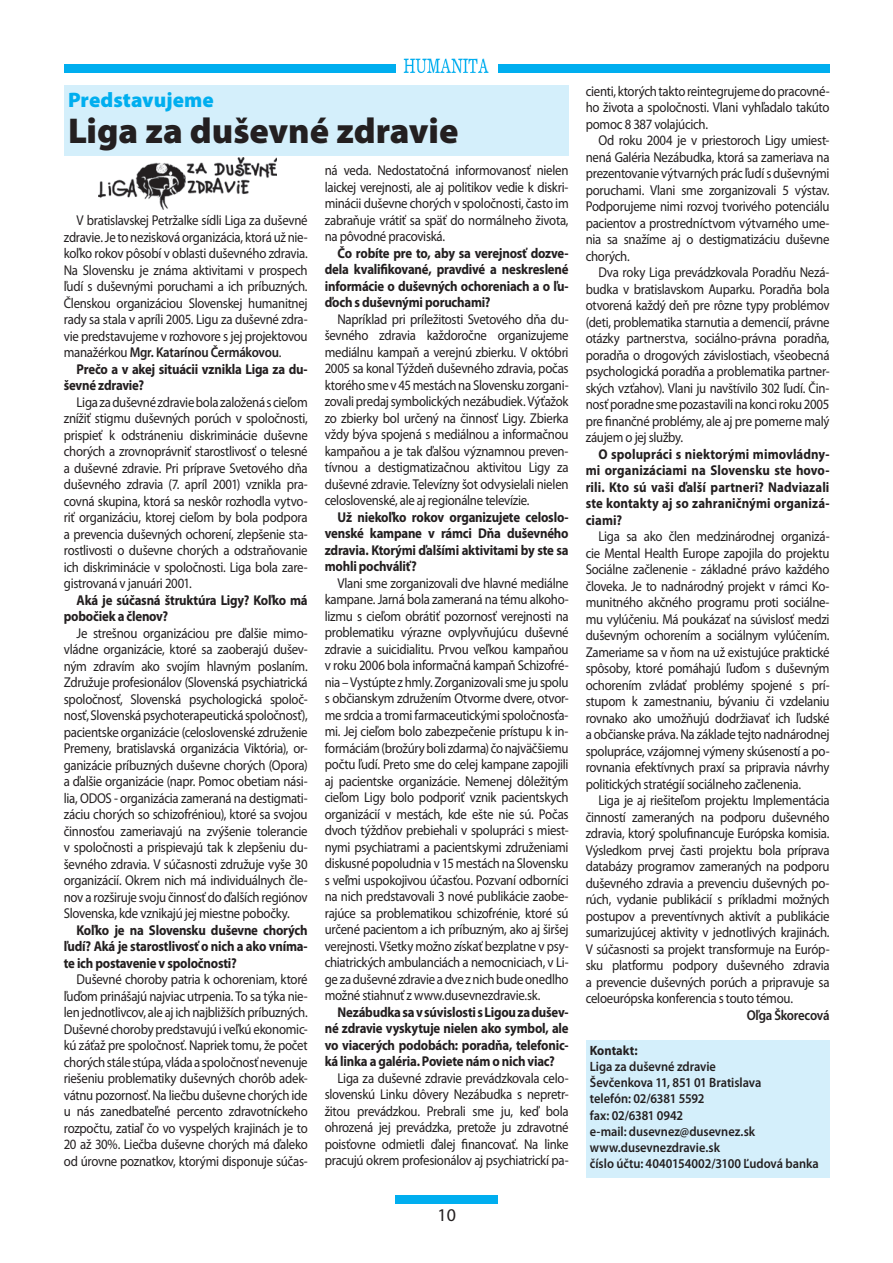
<style>
.page{position:relative;width:893px;height:1263px;background:#fff}
.page>*{position:absolute;margin:0;border:0;box-sizing:border-box;transform-origin:0 0}
.t1{font:900 36px "Myriad Pro";color:#231f20}
.t2{font:900 21px "Myriad Pro";color:#00aeef}
.t3{font:18px "Myriad Pro";color:#231f20}
.t4{font:14.25px/16.5px "Myriad Pro";letter-spacing:-.025em;color:#231f20;text-align:justify;scale:.9 1}
.t5{font:700 14.25px/16.5px "Myriad Pro";letter-spacing:-.015em;color:#231f20;text-align:justify;scale:.9 1}
.t6{font:600 14.25px "Myriad Pro";letter-spacing:-.02em;color:#231f20;scale:.9 1}
.t7{font:600 13.5px/16.2px "Myriad Pro";letter-spacing:-.005em;color:#231f20;scale:.92 1}
.t8{font:700 13.5px "Myriad Pro";color:#231f20;scale:.92 1}
.s1{font-weight:600}
</style>
<div class="page">
<div style="left:395px;top:1195px;width:102px;height:8px;background:#00aeef"></div>
<div style="left:64px;top:64px;width:331px;height:8px;background:#00aeef"></div>
<div style="left:497px;top:64px;width:332px;height:8px;background:#00aeef"></div>
<svg style="left:404px;top:59px;width:85px;height:14px"></svg>
<div style="left:64px;top:85px;width:504px;height:71px;background:#d4effb"></div>
<img style="left:99px;top:158px;width:177px;height:52px">
<div style="left:585px;top:1040px;width:244px;height:138px;background:#d4effb"></div>
<h2 class="t2" style="left:68px;top:92px;width:147px">Predstavujeme</h2>
<h1 class="t1" style="left:68px;top:117px;width:392px">Liga za duševné zdravie</h1>
<p class="t4" style="left:64px;top:214px;width:272px;text-indent:13px">V bratislavskej Petržalke sídli Liga za duševné zdravie. Je to nezisková organizácia, ktorá už nie&shy;koľko rokov pôsobí v oblasti duševného zdravia.<br>Na Slovensku je známa aktivitami v prospech ľudí s duševnými poruchami a ich príbuzných.<br>Členskou organizáciou Slovenskej humanitnej rady sa stala v apríli 2005. Ligu za duševné zdra&shy;vie predstavujeme v rozhovore s jej projektovou manažérkou <span class="s1">Mgr. Katarínou Čermákovou</span>.</p>
<p class="t5" style="left:64px;top:362px;width:272px;text-indent:13px">Prečo a v akej situácii vznikla Liga za du&shy;ševné zdravie?</p>
<p class="t4" style="left:64px;top:395px;width:272px;text-indent:13px">Liga za duševné zdravie bola založená s cieľom znížiť stigmu duševných porúch v spoločnosti, prispieť k odstráneniu diskriminácie duševne chorých a zrovnoprávniť starostlivosť o telesné a duševné zdravie. Pri príprave Svetového dňa duševného zdravia (7. apríl 2001) vznikla pra&shy;covná skupina, ktorá sa neskôr rozhodla vytvo&shy;riť organizáciu, ktorej cieľom by bola podpora a prevencia duševných ochorení, zlepšenie sta&shy;rostlivosti o duševne chorých a odstraňovanie ich diskriminácie v spoločnosti. Liga bola zare&shy;gistrovaná v januári 2001.</p>
<p class="t5" style="left:64px;top:593px;width:272px;text-indent:13px">Aká je súčasná štruktúra Ligy? Koľko má pobočiek a členov?</p>
<p class="t4" style="left:64px;top:626px;width:272px;text-indent:13px">Je strešnou organizáciou pre ďalšie mimo&shy;vládne organizácie, ktoré sa zaoberajú dušev&shy;ným zdravím ako svojím hlavným poslaním.<br>Združuje profesionálov (Slovenská psychiatrická spoločnosť, Slovenská psychologická spoloč&shy;nosť, Slovenská psychoterapeutická spoločnosť), pacientske organizácie (celoslovenské združenie Premeny, bratislavská organizácia Viktória), or&shy;ganizácie príbuzných duševne chorých (Opora) a ďalšie organizácie (napr. Pomoc obetiam nási&shy;lia, ODOS - organizácia zameraná na destigmati&shy;záciu chorých so schizofréniou), ktoré sa svojou činnosťou zameriavajú na zvýšenie tolerancie v spoločnosti a prispievajú tak k zlepšeniu du&shy;ševného zdravia. V súčasnosti združuje vyše 30 organizácií. Okrem nich má individuálnych čle&shy;nov a rozširuje svoju činnosť do ďalších regiónov Slovenska, kde vznikajú jej miestne pobočky.</p>
<p class="t5" style="left:64px;top:923px;width:272px;text-indent:13px">Koľko je na Slovensku duševne chorých ľudí? Aká je starostlivosť o nich a ako vníma&shy;te ich postavenie v spoločnosti?</p>
<p class="t4" style="left:64px;top:973px;width:272px;text-indent:13px">Duševné choroby patria k ochoreniam, ktoré ľuďom prinášajú najviac utrpenia. To sa týka nie&shy;len jednotlivcov, ale aj ich najbližších príbuzných.<br>Duševné choroby predstavujú i veľkú ekonomic&shy;kú záťaž pre spoločnosť. Napriek tomu, že počet chorých stále stúpa, vláda a spoločnosť nevenuje riešeniu problematiky duševných chorôb adek&shy;vátnu pozornosť. Na liečbu duševne chorých ide u nás zanedbateľné percento zdravotníckeho rozpočtu, zatiaľ čo vo vyspelých krajinách je to 20 až 30%. Liečba duševne chorých má ďaleko od úrovne poznatkov, ktorými disponuje súčas-</p>
<p class="t4" style="left:325px;top:164px;width:272px">ná veda. Nedostatočná informovanosť nielen laickej verejnosti, ale aj politikov vedie k diskri&shy;minácii duševne chorých v spoločnosti, často im zabraňuje vrátiť sa späť do normálneho života, na pôvodné pracoviská.</p>
<p class="t5" style="left:325px;top:246px;width:272px;text-indent:13px">Čo robíte pre to, aby sa verejnosť dozve&shy;dela kvalifikované, pravdivé a neskreslené informácie o duševných ochoreniach a o ľu&shy;ďoch s duševnými poruchami?</p>
<p class="t4" style="left:325px;top:312px;width:272px;text-indent:13px">Napríklad pri príležitosti Svetového dňa du&shy;ševného zdravia každoročne organizujeme mediálnu kampaň a verejnú zbierku. V októbri 2005 sa konal Týždeň duševného zdravia, počas ktorého sme v 45 mestách na Slovensku zorgani&shy;zovali predaj symbolických nezábudiek. Výťažok zo zbierky bol určený na činnosť Ligy. Zbierka vždy býva spojená s mediálnou a informačnou kampaňou a je tak ďalšou významnou preven&shy;tívnou a destigmatizačnou aktivitou Ligy za duševné zdravie. Televízny šot odvysielali nielen celoslovenské, ale aj regionálne televízie.</p>
<p class="t5" style="left:325px;top:510px;width:272px;text-indent:13px">Už niekoľko rokov organizujete celoslo&shy;venské kampane v rámci Dňa duševného zdravia. Ktorými ďalšími aktivitami by ste sa mohli pochváliť?</p>
<p class="t4" style="left:325px;top:576px;width:272px;text-indent:13px">Vlani sme zorganizovali dve hlavné mediálne kampane. Jarná bola zameraná na tému alkoho&shy;lizmu s cieľom obrátiť pozornosť verejnosti na problematiku výrazne ovplyvňujúcu duševné zdravie a suicidialitu. Prvou veľkou kampaňou v roku 2006 bola informačná kampaň Schizofré&shy;nia – Vystúpte z hmly. Zorganizovali sme ju spolu s občianskym združením Otvorme dvere, otvor&shy;me srdcia a tromi farmaceutickými spoločnosťa&shy;mi. Jej cieľom bolo zabezpečenie prístupu k in&shy;formáciám (brožúry boli zdarma) čo najväčšiemu počtu ľudí. Preto sme do celej kampane zapojili aj pacientske organizácie. Nemenej dôležitým cieľom Ligy bolo podporiť vznik pacientskych organizácií v mestách, kde ešte nie sú. Počas dvoch týždňov prebiehali v spolupráci s miest&shy;nymi psychiatrami a pacientskymi združeniami diskusné popoludnia v 15 mestách na Slovensku s veľmi uspokojivou účasťou. Pozvaní odborníci na nich predstavovali 3 nové publikácie zaobe&shy;rajúce sa problematikou schizofrénie, ktoré sú určené pacientom a ich príbuzným, ako aj širšej verejnosti. Všetky možno získať bezplatne v psy&shy;chiatrických ambulanciách a nemocniciach, v Li&shy;ge za duševné zdravie a dve z nich bude onedlho možné stiahnuť z www.dusevnezdravie.sk.</p>
<p class="t5" style="left:325px;top:1005px;width:272px;text-indent:13px">Nezábudka sa v súvislosti s Ligou za dušev&shy;né zdravie vyskytuje nielen ako symbol, ale vo viacerých podobách: poradňa, telefonic&shy;ká linka a galéria. Poviete nám o nich viac?</p>
<p class="t4" style="left:325px;top:1071px;width:272px;text-indent:13px">Liga za duševné zdravie prevádzkovala celo&shy;slovenskú Linku dôvery Nezábudka s nepretr&shy;žitou prevádzkou. Prebrali sme ju, keď bola ohrozená jej prevádzka, pretože ju zdravotné poisťovne odmietli ďalej financovať. Na linke pracujú okrem profesionálov aj psychiatrickí pa-</p>
<p class="t3" style="left:437px;top:1208px;width:20px">10</p>
<p class="t4" style="left:585px;top:84px;width:272px">cienti, ktorých takto reintegrujeme do pracovné&shy;ho života a spoločnosti. Vlani vyhľadalo takúto pomoc 8 387 volajúcich.</p>
<p class="t4" style="left:585px;top:134px;width:272px;text-indent:13px">Od roku 2004 je v priestoroch Ligy umiest&shy;nená Galéria Nezábudka, ktorá sa zameriava na prezentovanie výtvarných prác ľudí s duševnými poruchami. Vlani sme zorganizovali 5 výstav.<br>Podporujeme nimi rozvoj tvorivého potenciálu pacientov a prostredníctvom výtvarného ume&shy;nia sa snažíme aj o destigmatizáciu duševne chorých.</p>
<p class="t4" style="left:585px;top:266px;width:272px;text-indent:13px">Dva roky Liga prevádzkovala Poradňu Nezá&shy;budka v bratislavskom Auparku. Poradňa bola otvorená každý deň pre rôzne typy problémov (deti, problematika starnutia a demencií, právne otázky partnerstva, sociálno-právna poradňa, poradňa o drogových závislostiach, všeobecná psychologická poradňa a problematika partner&shy;ských vzťahov). Vlani ju navštívilo 302 ľudí. Čin&shy;nosť poradne sme pozastavili na konci roku 2005 pre finančné problémy, ale aj pre pomerne malý záujem o jej služby.</p>
<p class="t5" style="left:585px;top:447px;width:272px;text-indent:13px">O spolupráci s niektorými mimovládny&shy;mi organizáciami na Slovensku ste hovo&shy;rili. Kto sú vaši ďalší partneri? Nadviazali ste kontakty aj so zahraničnými organizá&shy;ciami?</p>
<p class="t4" style="left:585px;top:530px;width:272px;text-indent:13px">Liga sa ako člen medzinárodnej organizá&shy;cie Mental Health Europe zapojila do projektu Sociálne začlenenie - základné právo každého človeka. Je to nadnárodný projekt v rámci Ko&shy;munitného akčného programu proti sociálne&shy;mu vylúčeniu. Má poukázať na súvislosť medzi duševným ochorením a sociálnym vylúčením.<br>Zameriame sa v ňom na už existujúce praktické spôsoby, ktoré pomáhajú ľuďom s duševným ochorením zvládať problémy spojené s prí&shy;stupom k zamestnaniu, bývaniu či vzdelaniu rovnako ako umožňujú dodržiavať ich ľudské a občianske práva. Na základe tejto nadnárodnej spolupráce, vzájomnej výmeny skúseností a po&shy;rovnania efektívnych praxí sa pripravia návrhy politických stratégií sociálneho začlenenia.</p>
<p class="t4" style="left:585px;top:794px;width:272px;text-indent:13px">Liga je aj riešiteľom projektu Implementácia činností zameraných na podporu duševného zdravia, ktorý spolufinancuje Európska komisia.<br>Výsledkom prvej časti projektu bola príprava databázy programov zameraných na podporu duševného zdravia a prevenciu duševných po&shy;rúch, vydanie publikácií s príkladmi možných postupov a preventívnych aktivít a publikácie sumarizujúcej aktivity v jednotlivých krajinách.<br>V súčasnosti sa projekt transformuje na Európ&shy;sku platformu podpory duševného zdravia a prevencie duševných porúch a pripravuje sa celoeurópska konferencia s touto témou.</p>
<p class="t6" style="left:746px;top:1010px;width:94px">Oľga Škorecová</p>
<p class="t8" style="left:590px;top:1045px;width:53px">Kontakt:</p>
<p class="t7" style="left:590px;top:1060px;width:250px">Liga za duševné zdravie<br>Ševčenkova 11, 851 01 Bratislava<br>telefón: 02/6381 5592<br>fax: 02/6381 0942<br>e-mail: dusevnez@dusevnez.sk www.dusevnezdravie.sk<br>číslo účtu: 4040154002/3100 Ľudová banka</p>
</div>
